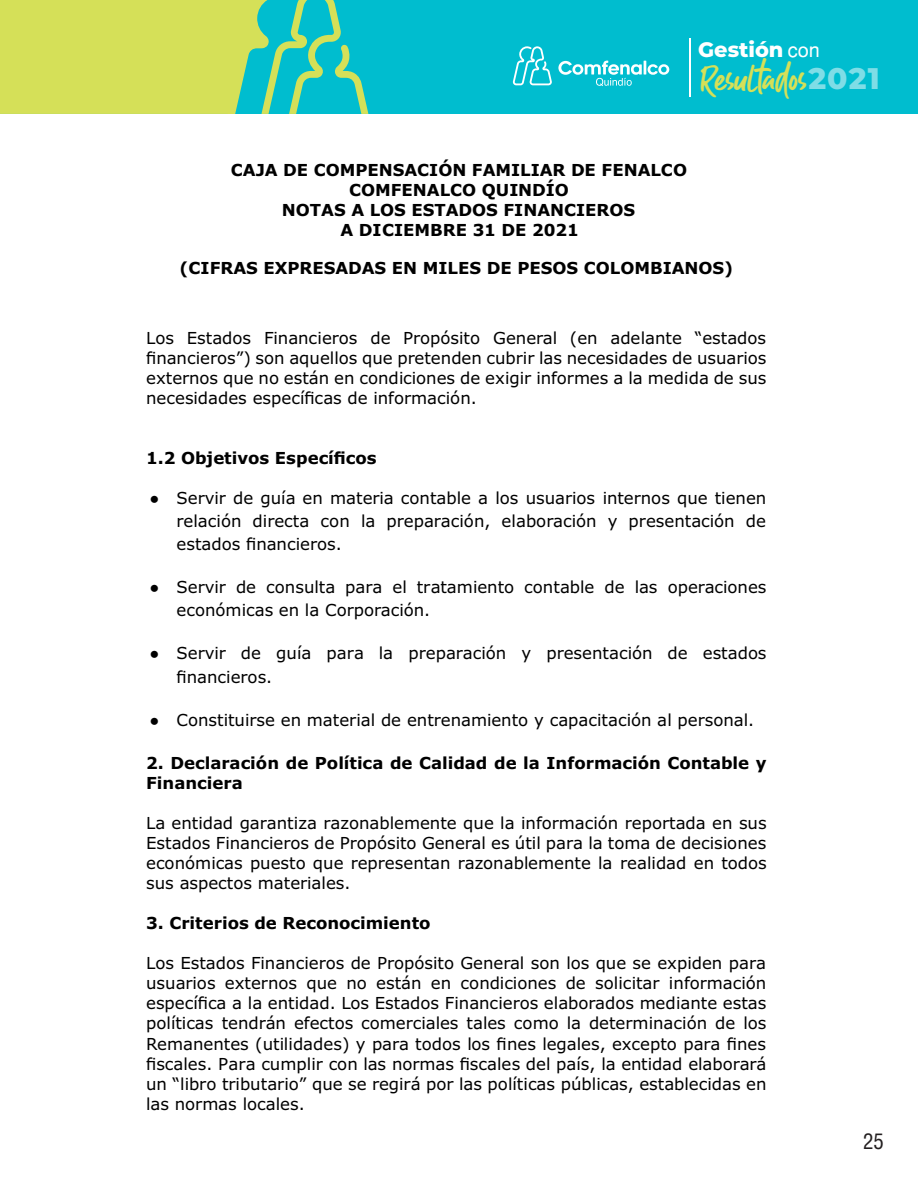
<style>
.page{position:relative;width:918px;height:1188px;background:#fff}
.page>*{position:absolute;margin:0;border:0;box-sizing:border-box;transform-origin:0 0}
.t1{font:34.05px "Guthen Bloots Personal Use";color:#d5e058}
.t2{font:condensed 21px "Helvetica LT Std";color:#231f20}
.t3{font:800 20.85px "Montserrat";color:#fff}
.t4{font:16.5px/20.1px "Verdana";color:#000;text-align:justify}
.t5{font:700 16.5px/20.1px "Verdana";color:#000;text-align:center}
.s1{font-family:"Helvetica";font-weight:400;font-size:19.8px}
.s2{font-family:"Montserrat";font-weight:800;font-size:29.7px;color:rgb(255 255 255/.5)}
</style>
<div class="page">
<div style="left:0;top:0;width:918px;height:114px;background:#00bdcf"></div>
<svg style="left:558px;top:61px;width:111px;height:25px"></svg>
<svg style="left:513px;top:46px;width:39px;height:39px"></svg>
<svg style="left:0;top:0;width:368px;height:114px"></svg>
<hr style="left:689px;top:38px;width:2px;height:59px;background:#fff">
<p class="t3" style="left:698px;top:37px;width:123px">Gestión <span class="s1">con</span></p>
<h1 class="t1" style="left:702px;top:62px;width:180px">Resultados<span class="s2">2021</span></h1>
<p class="t5" style="left:231px;top:161px;width:458px">CAJA DE COMPENSACIÓN FAMILIAR DE FENALCO<br>COMFENALCO QUINDÍO<br>NOTAS A LOS ESTADOS FINANCIEROS<br>A DICIEMBRE 31 DE 2021</p>
<p class="t5" style="left:180px;top:259px;width:555px">(CIFRAS EXPRESADAS EN MILES DE PESOS COLOMBIANOS)</p>
<p class="t4" style="left:146px;top:329px;width:622px">Los Estados Financieros de Propósito General (en adelante “estados financieros”) son aquellos que pretenden cubrir las necesidades de usuarios externos que no están en condiciones de exigir informes a la medida de sus necesidades específicas de información.</p>
<p class="t5" style="left:146px;top:449px;width:232px">1.2 Objetivos Específicos</p>
<p class="t4" style="left:177px;top:488px;width:591px;line-height:23.1px;text-indent:-27px">● Servir de guía en materia contable a los usuarios internos que tienen relación directa con la preparación, elaboración y presentación de estados financieros.</p>
<p class="t4" style="left:177px;top:577px;width:591px;line-height:23.2px;text-indent:-27px">● Servir de consulta para el tratamiento contable de las operaciones económicas en la Corporación.</p>
<p class="t4" style="left:177px;top:643px;width:592px;line-height:23.1px;text-indent:-27px">● Servir de guía para la preparación y presentación de estados financieros.</p>
<p class="t4" style="left:150px;top:711px;width:606px">● Constituirse en material de entrenamiento y capacitación al personal.</p>
<p class="t5" style="left:146px;top:754px;width:622px;text-align:left">2. Declaración de Política de Calidad de la Información Contable y<br>Financiera</p>
<p class="t4" style="left:146px;top:814px;width:622px">La entidad garantiza razonablemente que la información reportada en sus Estados Financieros de Propósito General es útil para la toma de decisiones económicas puesto que representan razonablemente la realidad en todos sus aspectos materiales.</p>
<p class="t5" style="left:146px;top:914px;width:286px">3. Criterios de Reconocimiento</p>
<p class="t4" style="left:146px;top:955px;width:622px">Los Estados Financieros de Propósito General son los que se expiden para usuarios externos que no están en condiciones de solicitar información específica a la entidad. Los Estados Financieros elaborados mediante estas políticas tendrán efectos comerciales tales como la determinación de los Remanentes (utilidades) y para todos los fines legales, excepto para fines fiscales. Para cumplir con las normas fiscales del país, la entidad elaborará un “libro tributario” que se regirá por las políticas públicas, establecidas en las normas locales.</p>
<p class="t2" style="left:863px;top:1133px;width:22px">25</p>
</div>
